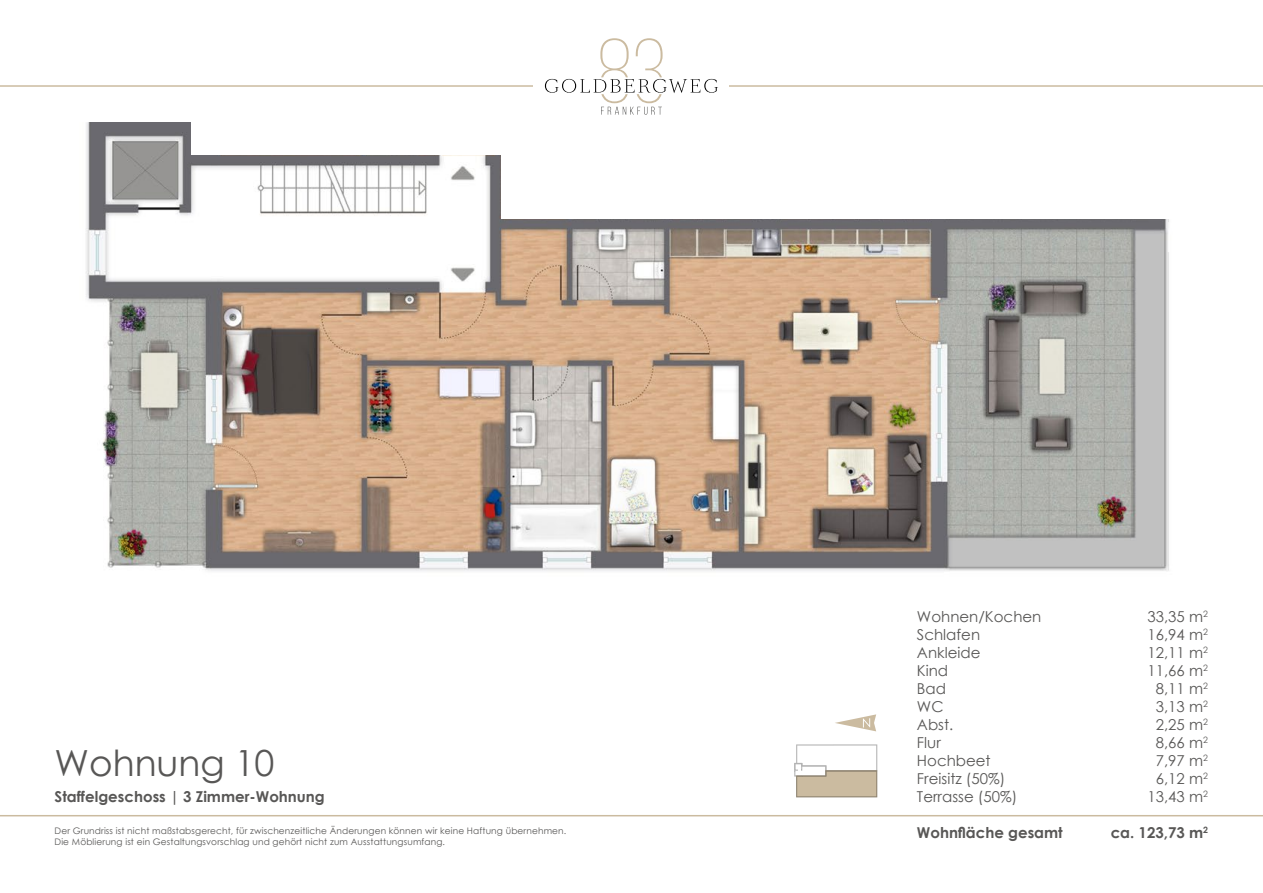
<style>
.page{position:relative;width:1263px;height:893px;background:#fff}
.page>*{position:absolute;margin:0;border:0;box-sizing:border-box;transform-origin:0 0}
.t1{font:36px "Century Gothic";color:#585756}
.t2{font:15px "Century Gothic";color:#585756}
.t3{font:700 15px "Century Gothic";color:#585756}
.t4{font:9px/10.8px "Century Gothic";letter-spacing:.015em;color:#585756}
</style>
<div class="page">
<hr style="left:0;top:85px;width:1263px;height:2px;background:#cbbba0">
<hr style="left:0;top:815px;width:1263px;height:1px;background:#cbbba0">
<div style="left:534px;top:81px;width:195px;height:14px;background:#fff"></div>
<svg style="left:545px;top:38px;width:173px;height:77px"></svg>
<svg style="left:835px;top:714px;width:41px;height:17px"></svg>
<img style="left:86px;top:122px;width:1083px;height:449px">
<div style="left:501px;top:121px;width:756px;height:98px;background:#fff"></div>
<div style="left:192px;top:116px;width:374px;height:39px;background:#fff"></div>
<svg style="left:794px;top:744px;width:83px;height:53px"></svg>
<h1 class="t1" style="left:55px;top:738px;width:221px">Wohnung 10</h1>
<h2 class="t3" style="left:55px;top:786px;width:272px">Staffelgeschoss | 3 Zimmer-Wohnung</h2>
<p class="t4" style="left:55px;top:826px;width:513px">Der Grundriss ist nicht maßstabsgerecht, für zwischenzeitliche Änderungen können wir keine Haftung übernehmen.<br>Die Möblierung ist ein Gestaltungsvorschlag und gehört nicht zum Ausstattungsumfang.</p>
<h2 class="t2" style="left:917px;top:606px;width:126px">Wohnen/Kochen</h2>
<h2 class="t2" style="left:1147px;top:606px;width:62px">33,35 m<sup>2</sup></h2>
<h2 class="t2" style="left:917px;top:624px;width:65px">Schlafen</h2>
<h2 class="t2" style="left:1147px;top:624px;width:62px">16,94 m<sup>2</sup></h2>
<h2 class="t2" style="left:917px;top:642px;width:65px">Ankleide</h2>
<h2 class="t2" style="left:1147px;top:642px;width:62px">12,11 m<sup>2</sup></h2>
<h2 class="t2" style="left:917px;top:660px;width:33px">Kind</h2>
<h2 class="t2" style="left:1147px;top:660px;width:62px">11,66 m<sup>2</sup></h2>
<h2 class="t2" style="left:917px;top:678px;width:31px">Bad</h2>
<h2 class="t2" style="left:1156px;top:678px;width:54px">8,11 m<sup>2</sup></h2>
<h2 class="t2" style="left:917px;top:696px;width:28px">WC</h2>
<h2 class="t2" style="left:1156px;top:696px;width:54px">3,13 m<sup>2</sup></h2>
<h2 class="t2" style="left:917px;top:714px;width:38px">Abst.</h2>
<h2 class="t2" style="left:1156px;top:714px;width:54px">2,25 m<sup>2</sup></h2>
<h2 class="t2" style="left:917px;top:732px;width:25px">Flur</h2>
<h2 class="t2" style="left:1156px;top:732px;width:54px">8,66 m<sup>2</sup></h2>
<h2 class="t2" style="left:917px;top:750px;width:75px">Hochbeet</h2>
<h2 class="t2" style="left:1156px;top:750px;width:54px">7,97 m<sup>2</sup></h2>
<h2 class="t2" style="left:917px;top:768px;width:90px">Freisitz (50%)</h2>
<h2 class="t2" style="left:1156px;top:768px;width:54px">6,12 m<sup>2</sup></h2>
<h2 class="t2" style="left:917px;top:786px;width:102px">Terrasse (50%)</h2>
<h2 class="t2" style="left:1147px;top:786px;width:62px">13,43 m<sup>2</sup></h2>
<h2 class="t3" style="left:917px;top:821px;width:147px">Wohnfläche gesamt</h2>
<h2 class="t3" style="left:1111px;top:821px;width:99px">ca. 123,73 m<sup>2</sup></h2>
</div>
